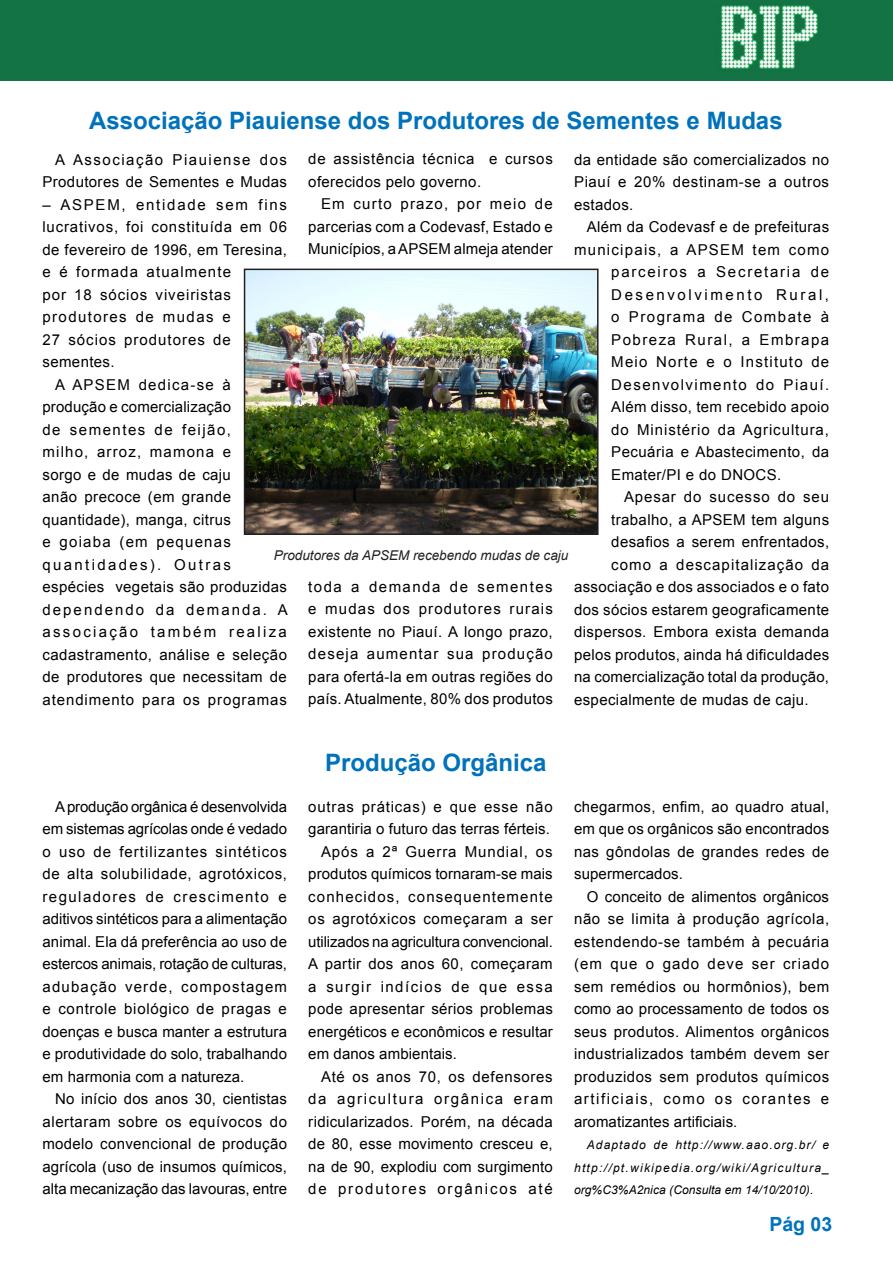
<style>
.page{position:relative;width:893px;height:1263px;background:#fff}
.page>*{position:absolute;margin:0;border:0;box-sizing:border-box;transform-origin:0 0}
.t1{font:700 24px "Arial";color:#0072bc}
.t2{font:700 19.5px "Arial";color:#0072bc}
.t3{font:15px/22.5px "Arial";letter-spacing:.025em;color:#000;text-align:justify}
.t4{font:15px/22.5px "Arial";letter-spacing:.065em;color:#000}
.t5{font:15px "Arial";letter-spacing:.1em;color:#000}
.t6{font:15px/22.5px "Arial";letter-spacing:.005em;color:#000}
.t7{font:15px/22.5px "Arial";letter-spacing:.05em;color:#000}
.t8{font:15px "Arial";letter-spacing:.08em;color:#000}
.t9{font:15px "Arial";letter-spacing:.07em;color:#000}
.t10{font:15px "Arial";letter-spacing:.115em;color:#000}
.t11{font:15px "Arial";letter-spacing:.17em;color:#000}
.t12{font:15px "Arial";letter-spacing:.06em;color:#000}
.t13{font:italic 13.5px "Arial";color:#231f20}
.t14{font:italic 12px/22.5px "Arial";letter-spacing:.005em;color:#000;text-align:justify}
</style>
<div class="page">
<div style="left:0;top:0;width:893px;height:80px;background:#137344"></div>
<img style="left:247px;top:272px;width:348px;height:260px">
<div style="left:244px;top:269px;width:354px;height:266px;border:2px solid #231f20"></div>
<p class="t1" style="left:89px;top:105px;width:695px">Associação Piauiense dos Produtores de Sementes e Mudas</p>
<p class="t3" style="left:42px;top:149px;width:246px;text-align:right">A Associação Piauiense dos<br>Produtores de Sementes e Mudas</p>
<p class="t4" style="left:42px;top:194px;width:246px">– ASPEM, entidade sem fins lucrativos, foi constituída em 06 de fevereiro de 1996, em Teresina, e é formada atualmente<br>por 18 sócios viveiristas produtores de mudas e<br>27 sócios produtores de sementes.</p>
<p class="t3" style="left:42px;top:374px;width:247px;text-align:left;text-indent:13px">A APSEM dedica-se à produção e comercialização<br>de sementes de feijão,<br>milho, arroz, mamona e<br>sorgo e de mudas de caju<br>anão precoce (em grande quantidade), manga, citrus<br>e goiaba (em pequenas quantidades). Outras espécies vegetais são produzidas dependendo da demanda. A associação também realiza cadastramento, análise e seleção de produtores que necessitam de atendimento para os programas</p>
<p class="t7" style="left:308px;top:148px;width:246px">de assistência técnica e cursos oferecidos pelo governo.</p>
<p class="t3" style="left:308px;top:193px;width:246px;text-indent:13px">Em curto prazo, por meio de parcerias com a Codevasf, Estado e Municípios, a APSEM almeja atender</p>
<p class="t3" style="left:574px;top:149px;width:257px">da entidade são comercializados no Piauí e 20% destinam-se a outros estados.</p>
<p class="t3" style="left:587px;top:216px;width:244px">Além da Codevasf e de prefeituras</p>
<p class="t8" style="left:574px;top:240px;width:257px">municipais, a APSEM tem como</p>
<p class="t10" style="left:611px;top:262px;width:219px">parceiros a Secretaria de</p>
<p class="t11" style="left:611px;top:285px;width:219px">Desenvolvimento Rural,</p>
<p class="t5" style="left:611px;top:307px;width:219px">o Programa de Combate à</p>
<p class="t5" style="left:611px;top:330px;width:219px">Pobreza Rural, a Embrapa</p>
<p class="t8" style="left:611px;top:352px;width:219px">Meio Norte e o Instituto de</p>
<p class="t5" style="left:611px;top:375px;width:219px">Desenvolvimento do Piauí.</p>
<p class="t3" style="left:611px;top:396px;width:219px">Além disso, tem recebido apoio</p>
<p class="t4" style="left:611px;top:419px;width:219px">do Ministério da Agricultura,</p>
<p class="t3" style="left:611px;top:441px;width:219px">Pecuária e Abastecimento, da</p>
<p class="t3" style="left:611px;top:464px;width:172px">Emater/PI e do DNOCS.</p>
<p class="t12" style="left:624px;top:487px;width:207px">Apesar do sucesso do seu</p>
<p class="t3" style="left:611px;top:509px;width:219px">trabalho, a APSEM tem alguns</p>
<p class="t3" style="left:611px;top:531px;width:219px">desafios a serem enfrentados,</p>
<p class="t9" style="left:611px;top:555px;width:219px">como a descapitalização da</p>
<p class="t3" style="left:574px;top:576px;width:257px">associação e dos associados e o fato</p>
<p class="t3" style="left:574px;top:599px;width:257px">dos sócios estarem geograficamente</p>
<p class="t3" style="left:574px;top:621px;width:257px">dispersos. Embora exista demanda</p>
<p class="t3" style="left:574px;top:644px;width:257px">pelos produtos, ainda há dificuldades</p>
<p class="t3" style="left:574px;top:666px;width:256px">na comercialização total da produção,</p>
<p class="t3" style="left:574px;top:689px;width:236px">especialmente de mudas de caju.</p>
<p class="t13" style="left:274px;top:546px;width:296px">Produtores da APSEM recebendo mudas de caju</p>
<p class="t3" style="left:308px;top:575px;width:246px">toda a demanda de sementes e mudas dos produtores rurais existente no Piauí. A longo prazo, deseja aumentar sua produção para ofertá-la em outras regiões do país. Atualmente, 80% dos produtos</p>
<p class="t3" style="left:42px;top:795px;width:246px;text-indent:13px">A produção orgânica é desenvolvida em sistemas agrícolas onde é vedado o uso de fertilizantes sintéticos de alta solubilidade, agrotóxicos, reguladores de crescimento e aditivos sintéticos para a alimentação animal. Ela dá preferência ao uso de estercos animais, rotação de culturas, adubação verde, compostagem e controle biológico de pragas e doenças e busca manter a estrutura e produtividade do solo, trabalhando em harmonia com a natureza.</p>
<p class="t3" style="left:42px;top:1088px;width:246px;text-indent:13px">No início dos anos 30, cientistas alertaram sobre os equívocos do modelo convencional de produção agrícola (uso de insumos químicos, alta mecanização das lavouras, entre</p>
<p class="t1" style="left:325px;top:746px;width:223px">Produção Orgânica</p>
<p class="t6" style="left:308px;top:795px;width:246px">outras práticas) e que esse não garantiria o futuro das terras férteis.</p>
<p class="t3" style="left:308px;top:840px;width:246px;text-indent:13px">Após a 2ª Guerra Mundial, os produtos químicos tornaram-se mais conhecidos, consequentemente os agrotóxicos começaram a ser utilizados na agricultura convencional.<br>A partir dos anos 60, começaram a surgir indícios de que essa pode apresentar sérios problemas energéticos e econômicos e resultar em danos ambientais.</p>
<p class="t3" style="left:308px;top:1065px;width:246px;text-indent:13px">Até os anos 70, os defensores da agricultura orgânica eram ridicularizados. Porém, na década de 80, esse movimento cresceu e, na de 90, explodiu com surgimento de produtores orgânicos até</p>
<p class="t3" style="left:574px;top:795px;width:257px">chegarmos, enfim, ao quadro atual, em que os orgânicos são encontrados nas gôndolas de grandes redes de supermercados.</p>
<p class="t3" style="left:574px;top:885px;width:257px;text-indent:13px">O conceito de alimentos orgânicos não se limita à produção agrícola, estendendo-se também à pecuária (em que o gado deve ser criado sem remédios ou hormônios), bem como ao processamento de todos os seus produtos. Alimentos orgânicos industrializados também devem ser produzidos sem produtos químicos artificiais, como os corantes e aromatizantes artificiais.</p>
<p class="t14" style="left:574px;top:1134px;width:257px;text-indent:13px">Adaptado de http://www.aao.org.br/ e http://pt.wikipedia.org/wiki/Agricultura_ org%C3%A2nica (Consulta em 14/10/2010).</p>
<p class="t2" style="left:769px;top:1211px;width:64px">Pág 03</p>
</div>
